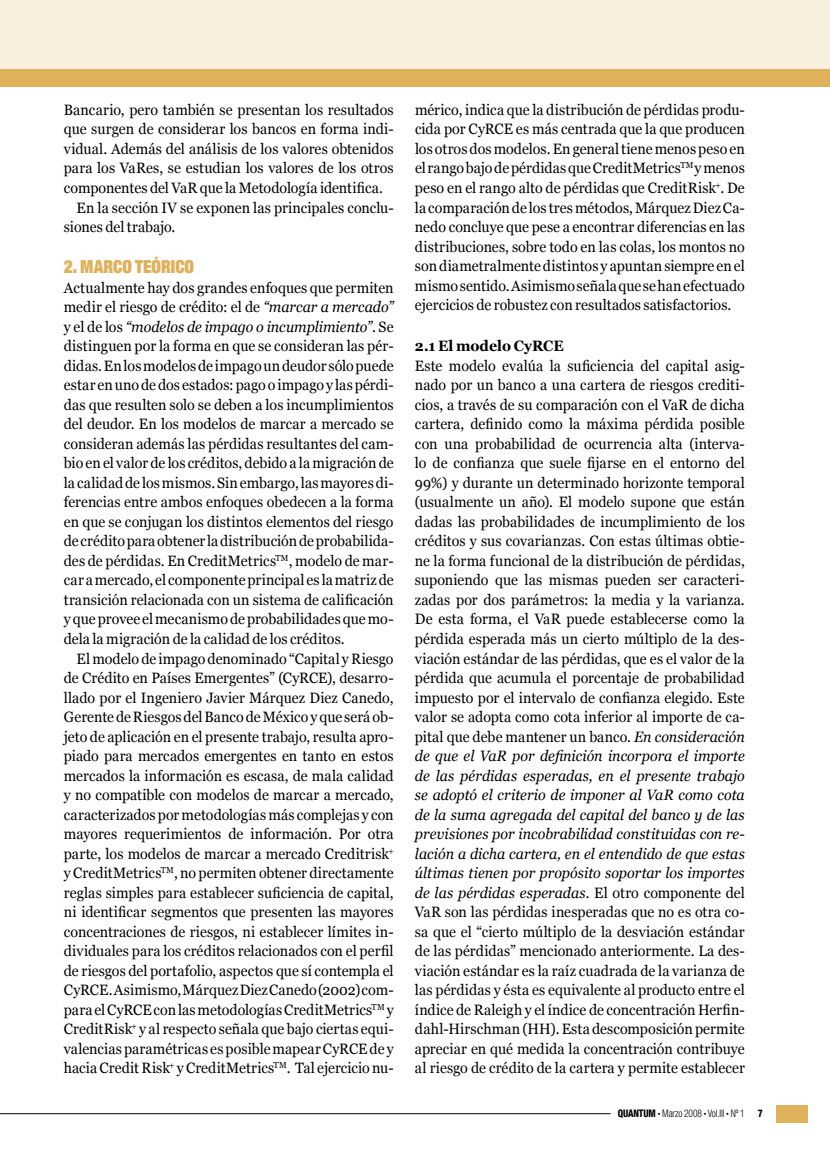
<style>
.page{position:relative;width:830px;height:1149px;background:#fff}
.page>*{position:absolute;margin:0;border:0;box-sizing:border-box;transform-origin:0 0}
.t1{font:900 expanded 18px "Helvetica Neue LT";color:#dfb15b;scale:.95 1}
.t2{font:15px/19.5px "Georgia";letter-spacing:.005em;color:#000;text-align:justify;scale:.95 1}
.t3{font:700 15px "Georgia";color:#000;scale:.95 1}
.t4{font:300 condensed 10.5px "Helvetica Neue LT";letter-spacing:-.01em;color:#000;scale:.9 1}
.s1{font-style:italic}
.s2{font-weight:800}
.s3{font-weight:200;font-stretch:normal;font-size:6px}
</style>
<div class="page">
<div style="left:775px;top:1104px;width:32px;height:17px;background:#dfb15b"></div>
<hr style="left:0;top:1113px;width:610px;height:1px;background:#000">
<div style="left:0;top:0;width:829px;height:86px;background:#f9efde"></div>
<div style="left:0;top:69px;width:829px;height:17px;background:#dfb15b"></div>
<p class="t2" style="left:64px;top:100px;width:348px">Bancario, pero también se presentan los resultados</p>
<p class="t2" style="left:64px;top:119px;width:348px">que surgen de considerar los bancos en forma indi-</p>
<p class="t2" style="left:64px;top:139px;width:348px">vidual. Además del análisis de los valores obtenidos</p>
<p class="t2" style="left:64px;top:158px;width:348px">para los VaRes, se estudian los valores de los otros</p>
<p class="t2" style="left:64px;top:178px;width:337px">componentes del VaR que la Metodología identifica.</p>
<p class="t2" style="left:77px;top:197px;width:335px">En la sección IV se exponen las principales conclu-</p>
<p class="t2" style="left:64px;top:217px;width:119px">siones del trabajo.</p>
<p class="t1" style="left:64px;top:255px;width:138px">2. MARCO TEÓRICO</p>
<p class="t2" style="left:64px;top:277px;width:348px">Actualmente hay dos grandes enfoques que permiten medir el riesgo de crédito: el de <span class="s1">“marcar a mercado” </span>y el de los <span class="s1">“modelos de impago o incumplimiento”</span>. Se distinguen por la forma en que se consideran las pér&shy;didas. En los modelos de impago un deudor sólo puede estar en uno de dos estados: pago o impago y las pérdi&shy;das que resulten solo se deben a los incumplimientos del deudor. En los modelos de marcar a mercado se consideran además las pérdidas resultantes del cam&shy;bio en el valor de los créditos, debido a la migración de la calidad de los mismos. Sin embargo, las mayores di&shy;ferencias entre ambos enfoques obedecen a la forma en que se conjugan los distintos elementos del riesgo de crédito para obtener la distribución de probabilida&shy;des de pérdidas. En CreditMetrics<sup>TM</sup>, modelo de mar&shy;car a mercado, el componente principal es la matriz de transición relacionada con un sistema de calificación y que provee el mecanismo de probabilidades que mo&shy;dela la migración de la calidad de los créditos.</p>
<p class="t2" style="left:64px;top:648px;width:348px;text-indent:13px">El modelo de impago denominado “Capital y Riesgo de Crédito en Países Emergentes” (CyRCE), desarro&shy;llado por el Ingeniero Javier Márquez Diez Canedo, Gerente de Riesgos del Banco de México y que será ob&shy;jeto de aplicación en el presente trabajo, resulta apro&shy;piado para mercados emergentes en tanto en estos mercados la información es escasa, de mala calidad y no compatible con modelos de marcar a mercado, caracterizados por metodologías más complejas y con mayores requerimientos de información. Por otra parte, los modelos de marcar a mercado Creditrisk<sup>+ </sup>y CreditMetrics<sup>TM</sup>, no permiten obtener directamente reglas simples para establecer suficiencia de capital, ni identificar segmentos que presenten las mayores concentraciones de riesgos, ni establecer límites in&shy;dividuales para los créditos relacionados con el perfil de riesgos del portafolio, aspectos que sí contempla el CyRCE. Asimismo, Márquez Diez Canedo (2002) com&shy;para el CyRCE con las metodologías CreditMetrics<sup>TM</sup> y CreditRisk<sup>+</sup> y al respecto señala que bajo ciertas equi&shy;valencias paramétricas es posible mapear CyRCE de y hacia Credit Risk<sup>+</sup> y CreditMetrics<sup>TM</sup>. Tal ejercicio nu-</p>
<p class="t2" style="left:415px;top:100px;width:348px">mérico, indica que la distribución de pérdidas produ&shy;cida por CyRCE es más centrada que la que producen los otros dos modelos. En general tiene menos peso en el rango bajo de pérdidas que CreditMetrics<sup>TM</sup> y menos peso en el rango alto de pérdidas que CreditRisk<sup>+</sup>. De la comparación de los tres métodos, Márquez Diez Ca&shy;nedo concluye que pese a encontrar diferencias en las distribuciones, sobre todo en las colas, los montos no son diametralmente distintos y apuntan siempre en el mismo sentido. Asimismo señala que se han efectuado ejercicios de robustez con resultados satisfactorios.</p>
<p class="t3" style="left:415px;top:337px;width:158px">2.1 El modelo CyRCE</p>
<p class="t2" style="left:415px;top:355px;width:348px">Este modelo evalúa la suficiencia del capital asig&shy;nado por un banco a una cartera de riesgos crediti&shy;cios, a través de su comparación con el VaR de dicha cartera, definido como la máxima pérdida posible con una probabilidad de ocurrencia alta (interva&shy;lo de confianza que suele fijarse en el entorno del 99%) y durante un determinado horizonte temporal (usualmente un año). El modelo supone que están dadas las probabilidades de incumplimiento de los créditos y sus covarianzas. Con estas últimas obtie&shy;ne la forma funcional de la distribución de pérdidas, suponiendo que las mismas pueden ser caracteri&shy;zadas por dos parámetros: la media y la varianza.<br>De esta forma, el VaR puede establecerse como la pérdida esperada más un cierto múltiplo de la des&shy;viación estándar de las pérdidas, que es el valor de la pérdida que acumula el porcentaje de probabilidad impuesto por el intervalo de confianza elegido. Este valor se adopta como cota inferior al importe de ca&shy;pital que debe mantener un banco. <span class="s1">En consideración de que el VaR por definición incorpora el importe de las pérdidas esperadas, en el presente trabajo se adoptó el criterio de imponer al VaR como cota de la suma agregada del capital del banco y de las previsiones por incobrabilidad constituidas con re&shy;lación a dicha cartera, en el entendido de que estas últimas tienen por propósito soportar los importes de las pérdidas esperadas.</span> El otro componente del VaR son las pérdidas inesperadas que no es otra co&shy;sa que el “cierto múltiplo de la desviación estándar de las pérdidas” mencionado anteriormente. La des&shy;viación estándar es la raíz cuadrada de la varianza de las pérdidas y ésta es equivalente al producto entre el índice de Raleigh y el índice de concentración Herfin&shy;dahl-Hirschman (HH). Esta descomposición permite apreciar en qué medida la concentración contribuye al riesgo de crédito de la cartera y permite establecer</p>
<p class="t4" style="left:617px;top:1106px;width:142px"><span class="s2">QUANTUM</span> <span class="s3">•</span> Marzo 2008 <span class="s3">•</span> Vol.III <span class="s3">•</span> Nº 1</p>
</div>
